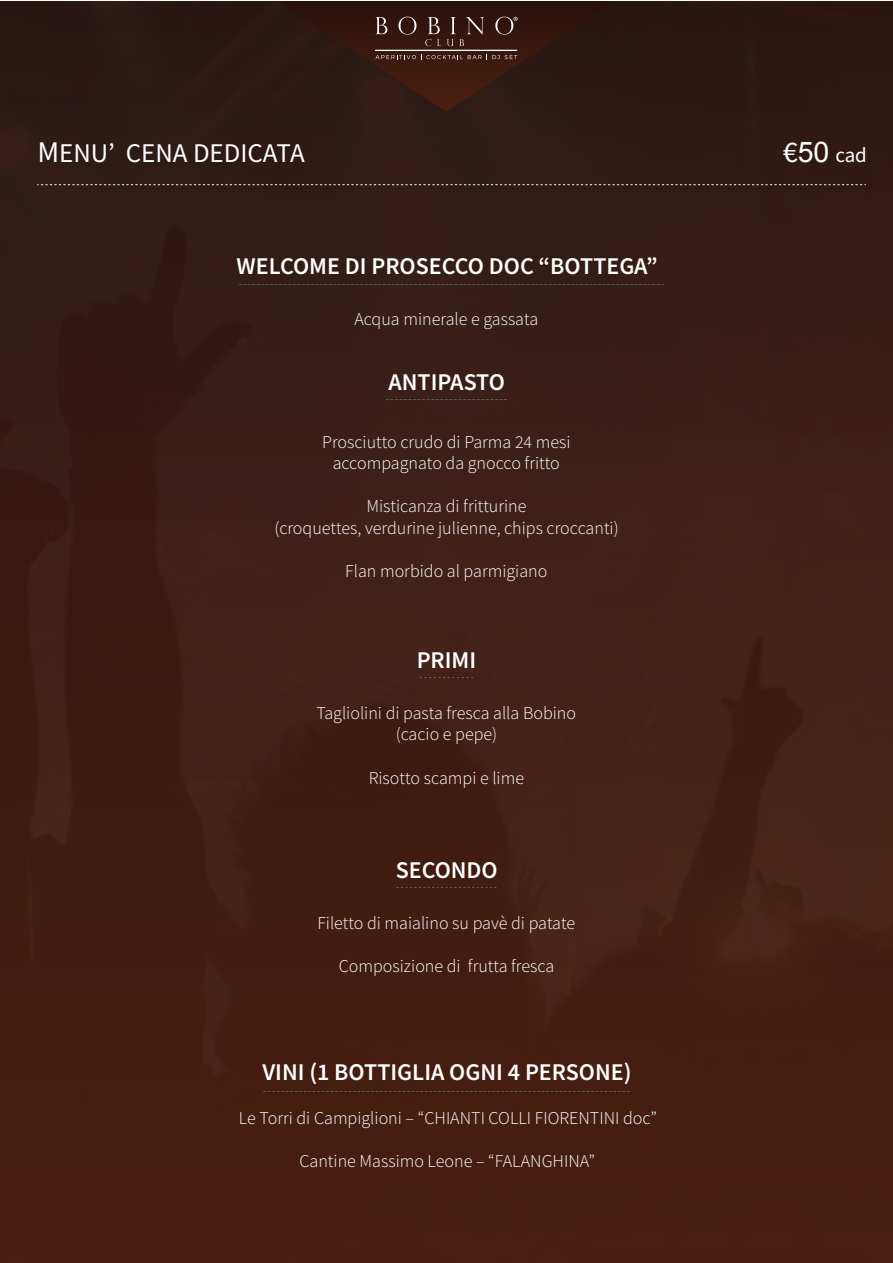
<style>
.page{position:relative;width:893px;height:1263px;background:#fff}
.page>*{position:absolute;margin:0;border:0;box-sizing:border-box;transform-origin:0 0}
.t1{font:27px "Source Sans Pro";color:#fff}
.t2{font:600 24px "Source Sans Pro";color:#fff}
.t3{font:21px "Source Sans Pro";color:#fff}
.t4{font:300 18px/21.6px "Source Sans Pro";color:#fff;text-align:center}
.s1{font-size:30px}
.s2{font-family:"Arial";font-size:28.5px}
</style>
<div class="page">
<div style="left:0;top:1px;width:893px;height:1262px;background:linear-gradient(to bottom,#2f1b16,#4b2012)"></div>
<svg style="left:38px;top:184px;width:828px;height:1px"></svg>
<svg style="left:238px;top:284px;width:427px;height:1px"></svg>
<svg style="left:385px;top:399px;width:123px;height:1px"></svg>
<svg style="left:418px;top:677px;width:57px;height:1px"></svg>
<svg style="left:395px;top:887px;width:103px;height:1px"></svg>
<svg style="left:262px;top:1091px;width:369px;height:1px"></svg>
<svg style="left:278px;top:1px;width:337px;height:111px;background:#331a14"></svg>
<hr style="left:375px;top:50px;width:142px;height:1px;background:#fff">
<h1 class="t1" style="left:38px;top:136px;width:269px"><span class="s1">M</span>ENU’ CENA DEDICATA</h1>
<h2 class="t2" style="left:237px;top:251px;width:422px">WELCOME DI PROSECCO DOC “BOTTEGA”</h2>
<p class="t4" style="left:354px;top:308px;width:185px">Acqua minerale e gassata</p>
<h2 class="t2" style="left:388px;top:366px;width:118px">ANTIPASTO</h2>
<p class="t4" style="left:322px;top:431px;width:250px">Prosciutto crudo di Parma 24 mesi accompagnato da gnocco fritto</p>
<p class="t4" style="left:274px;top:496px;width:346px">Misticanza di fritturine<br>(croquettes, verdurine julienne, chips croccanti)</p>
<p class="t4" style="left:345px;top:560px;width:204px">Flan morbido al parmigiano</p>
<h2 class="t2" style="left:417px;top:645px;width:61px">PRIMI</h2>
<p class="t4" style="left:316px;top:702px;width:261px">Tagliolini di pasta fresca alla Bobino (cacio e pepe)</p>
<p class="t4" style="left:369px;top:767px;width:157px">Risotto scampi e lime</p>
<h2 class="t2" style="left:396px;top:855px;width:104px">SECONDO</h2>
<p class="t4" style="left:317px;top:912px;width:259px">Filetto di maialino su pavè di patate</p>
<p class="t4" style="left:339px;top:955px;width:217px">Composizione di frutta fresca</p>
<h2 class="t2" style="left:262px;top:1056px;width:371px">VINI (1 BOTTIGLIA OGNI 4 PERSONE)</h2>
<p class="t4" style="left:239px;top:1107px;width:420px">Le Torri di Campiglioni – “CHIANTI COLLI FIORENTINI doc”</p>
<p class="t4" style="left:299px;top:1150px;width:297px">Cantine Massimo Leone – “FALANGHINA”</p>
<p class="t3" style="left:783px;top:142px;width:86px"><span class="s1">€</span><span class="s2">50</span> cad</p>
</div>
